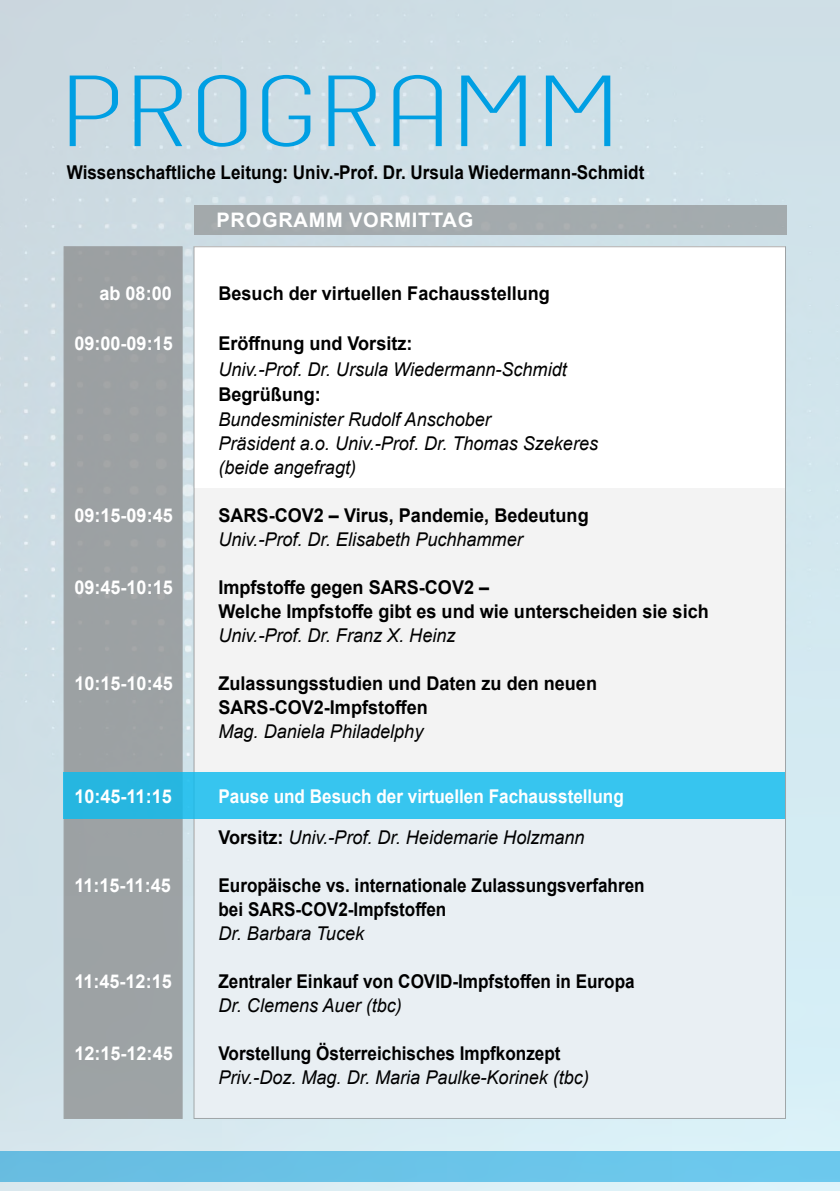
<style>
.page{position:relative;width:840px;height:1191px;background:#fff}
.page>*{position:absolute;margin:0;border:0;box-sizing:border-box;transform-origin:0 0}
.t1{font:300 100.8px "Neubau";color:#009fe3;scale:1.43 1}
.t2{font:700 20px "Arial";letter-spacing:.035em;color:#fff}
.t3{font:italic 19px/24px "Arial";color:#000;scale:.95 1}
.t4{font:700 19px/24px "Arial";color:#000;scale:.95 1}
.t5{font:700 19px/24px "Arial";color:#000;scale:.9 1}
.t6{font:700 19px "Arial";color:#fff;scale:.95 1}
.t7{font:700 19px/41px "Arial";color:#fff;scale:.9 1}
.s1{color:#000}
.s2{font-weight:400;font-style:italic;color:#000}
</style>
<div class="page">
<img style="left:0;top:0;width:839px;height:1191px">
<div style="left:63px;top:246px;width:119px;height:873px;background:#9ca1a3;border:1px solid #878787"></div>
<div style="left:193px;top:246px;width:592px;height:873px;background:#f3f3f3;border:1px solid #878787"></div>
<div style="left:194px;top:205px;width:591px;height:30px;background:#a3aaad"></div>
<div style="left:63px;top:772px;width:721px;height:46px;background:linear-gradient(to right,#2dbce6,#3bc9f3)"></div>
<h1 class="t1" style="left:60px;top:57px;width:393px">PROGRAMM</h1>
<p class="t5" style="left:67px;top:160px;width:643px">Wissenschaftliche Leitung: Univ.-Prof. Dr. Ursula Wiedermann-Schmidt</p>
<p class="t2" style="left:216px;top:206px;width:258px">PROGRAMM VORMITTAG</p>
<p class="t6" style="left:99px;top:280px;width:78px">ab 08:00</p>
<p class="t4" style="left:218px;top:281px;width:350px">Besuch der virtuellen Fachausstellung</p>
<p class="t6" style="left:74px;top:330px;width:105px">09:00-09:15</p>
<p class="t4" style="left:218px;top:332px;width:205px">Eröffnung und Vorsitz:</p>
<p class="t3" style="left:218px;top:357px;width:368px">Univ.-Prof. Dr. Ursula Wiedermann-Schmidt</p>
<p class="t4" style="left:218px;top:382px;width:109px">Begrüßung:</p>
<p class="t3" style="left:218px;top:407px;width:401px">Bundesminister Rudolf Anschober<br>Präsident a.o. Univ.-Prof. Dr. Thomas Szekeres (beide angefragt)</p>
<p class="t6" style="left:74px;top:502px;width:105px">09:15-09:45</p>
<p class="t4" style="left:218px;top:503px;width:391px">SARS-COV2 – Virus, Pandemie, Bedeutung</p>
<p class="t3" style="left:218px;top:527px;width:321px">Univ.-Prof. Dr. Elisabeth Puchhammer</p>
<p class="t6" style="left:74px;top:574px;width:105px">09:45-10:15</p>
<p class="t4" style="left:218px;top:575px;width:517px">Impfstoffe gegen SARS-COV2 –<br>Welche Impfstoffe gibt es und wie unterscheiden sie sich</p>
<p class="t3" style="left:218px;top:623px;width:251px">Univ.-Prof. Dr. Franz X. Heinz</p>
<p class="t6" style="left:74px;top:670px;width:105px">10:15-10:45</p>
<p class="t4" style="left:218px;top:671px;width:400px">Zulassungsstudien und Daten zu den neuen<br>SARS-COV2-Impfstoffen</p>
<p class="t3" style="left:218px;top:719px;width:217px">Mag. Daniela Philadelphy</p>
<p class="t6" style="left:74px;top:783px;width:104px">10:45-11:15</p>
<p class="t7" style="left:218px;top:776px;width:451px">Pause und Besuch der virtuellen Fachausstellung<br><span class="s1">Vorsitz:</span> <span class="s2">Univ.-Prof. Dr. Heidemarie Holzmann</span></p>
<p class="t6" style="left:74px;top:872px;width:103px">11:15-11:45</p>
<p class="t5" style="left:218px;top:873px;width:475px">Europäische vs. internationale Zulassungsverfahren bei SARS-COV2-Impfstoffen</p>
<p class="t3" style="left:218px;top:921px;width:155px">Dr. Barbara Tucek</p>
<p class="t6" style="left:74px;top:968px;width:104px">11:45-12:15</p>
<p class="t5" style="left:218px;top:969px;width:463px">Zentraler Einkauf von COVID-Impfstoffen in Europa</p>
<p class="t3" style="left:218px;top:993px;width:194px">Dr. Clemens Auer (tbc)</p>
<p class="t6" style="left:74px;top:1040px;width:105px">12:15-12:45</p>
<p class="t5" style="left:218px;top:1041px;width:381px">Vorstellung Österreichisches Impfkonzept</p>
<p class="t3" style="left:218px;top:1065px;width:391px">Priv.-Doz. Mag. Dr. Maria Paulke-Korinek (tbc)</p>
</div>
